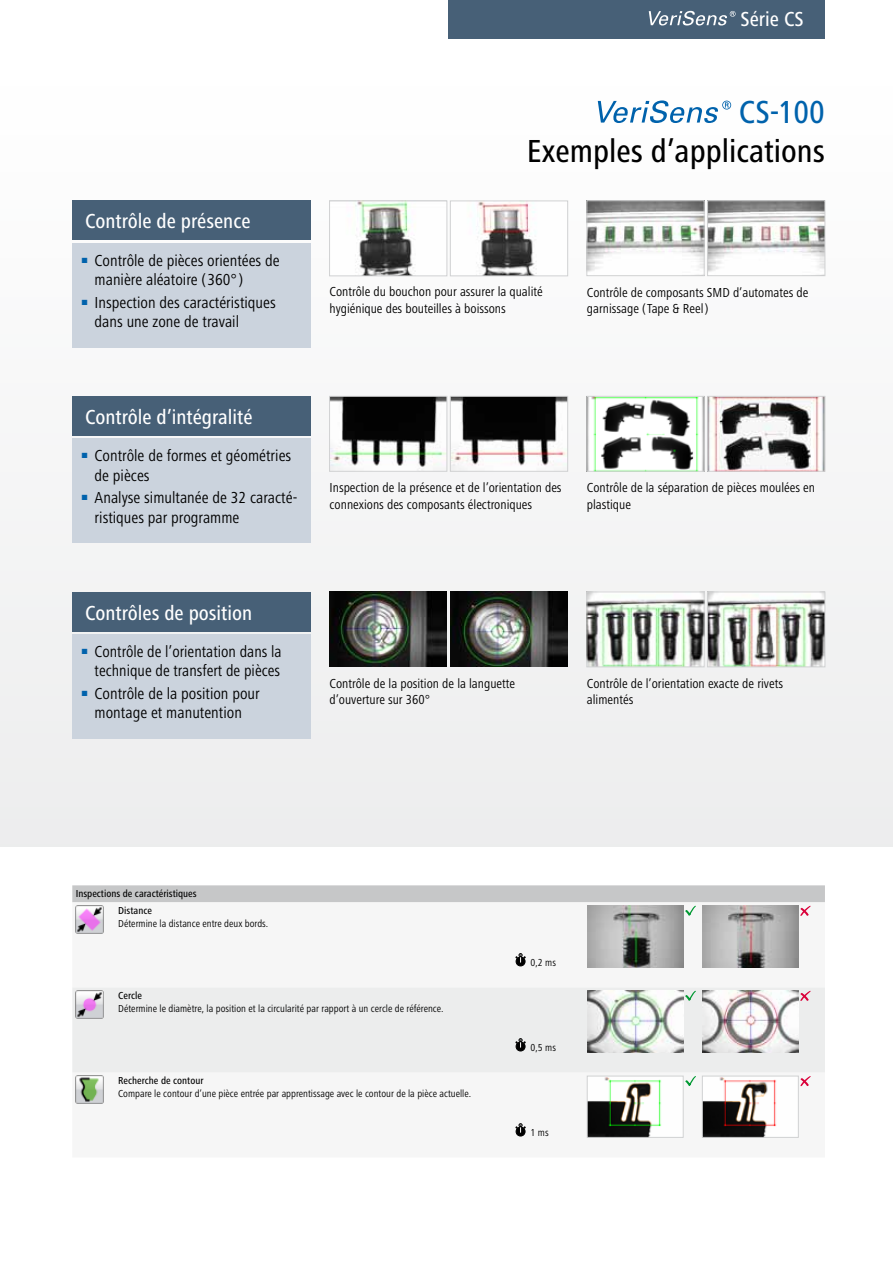
<style>
.page{position:relative;width:893px;height:1263px;background:#fff}
.page>*{position:absolute;margin:0;border:0;box-sizing:border-box;transform-origin:0 0}
.t1{font:500 condensed 33px "Frutiger Next LT";color:#000}
.t2{font:500 condensed 33px "Frutiger Next LT";color:#0062ac}
.t3{font:500 condensed 21px "Frutiger Next LT";color:#fff}
.t4{font:condensed 16.5px/19.5px "Frutiger Next LT";color:#000}
.t5{font:condensed 13.5px/16.5px "Frutiger Next LT";color:#000}
.t6{font:condensed 10.5px "Frutiger Next LT";color:#000}
.t7{font:500 condensed 10.5px/17px "Frutiger Next LT";color:#000;text-align:center}
</style>
<div class="page">
<div style="left:0;top:64px;width:893px;height:782px;background:#f5f5f6"></div>
<img style="left:589px;top:203px;width:113px;height:68px">
<div style="left:587px;top:201px;width:117px;height:75px;border:1px solid #d0d1d2"></div>
<img style="left:709px;top:203px;width:114px;height:68px">
<div style="left:707px;top:201px;width:118px;height:75px;border:1px solid #d0d1d2"></div>
<img style="left:331px;top:398px;width:114px;height:69px">
<div style="left:329px;top:396px;width:118px;height:75px;border:1px solid #d0d1d2"></div>
<img style="left:452px;top:398px;width:114px;height:68px">
<div style="left:450px;top:396px;width:118px;height:75px;border:1px solid #d0d1d2"></div>
<img style="left:357px;top:203px;width:56px;height:71px">
<div style="left:329px;top:201px;width:118px;height:75px;border:1px solid #d0d1d2"></div>
<img style="left:478px;top:203px;width:56px;height:71px">
<div style="left:450px;top:201px;width:118px;height:75px;border:1px solid #d0d1d2"></div>
<img style="left:591px;top:398px;width:108px;height:71px">
<div style="left:587px;top:396px;width:117px;height:75px;border:1px solid #d0d1d2"></div>
<img style="left:709px;top:398px;width:114px;height:71px">
<div style="left:707px;top:396px;width:118px;height:75px;border:1px solid #d0d1d2"></div>
<img style="left:589px;top:594px;width:113px;height:71px">
<div style="left:587px;top:592px;width:117px;height:75px;border:1px solid #d0d1d2"></div>
<img style="left:709px;top:594px;width:114px;height:71px">
<div style="left:707px;top:592px;width:118px;height:75px;border:1px solid #d0d1d2"></div>
<img style="left:330px;top:592px;width:117px;height:75px">
<img style="left:450px;top:592px;width:118px;height:75px">
<div style="left:73px;top:916px;width:752px;height:222px;background:#f6f6f6"></div>
<div style="left:72px;top:987px;width:753px;height:85px;background:#eceded"></div>
<img style="left:76px;top:916px;width:27px;height:17px">
<div style="left:516px;top:957px;width:9px;height:9px;background:#000;border-radius:50%"></div>
<div style="left:516px;top:957px;width:9px;height:9px;border:1px solid #000;border-radius:50%"></div>
<svg style="left:516px;top:953px;width:9px;height:9px"></svg>
<img style="left:587px;top:916px;width:96px;height:51px">
<img style="left:702px;top:916px;width:96px;height:51px">
<svg style="left:72px;top:885px;width:753px;height:31px"></svg>
<img style="left:76px;top:991px;width:27px;height:27px">
<div style="left:516px;top:1042px;width:9px;height:9px;background:#000;border-radius:50%"></div>
<div style="left:516px;top:1042px;width:9px;height:9px;border:1px solid #000;border-radius:50%"></div>
<svg style="left:516px;top:1038px;width:9px;height:9px"></svg>
<img style="left:587px;top:991px;width:96px;height:61px">
<img style="left:702px;top:991px;width:96px;height:61px">
<svg style="left:800px;top:991px;width:11px;height:10px"></svg>
<svg style="left:685px;top:991px;width:11px;height:10px"></svg>
<img style="left:76px;top:1076px;width:27px;height:27px">
<div style="left:516px;top:1127px;width:9px;height:9px;background:#000;border-radius:50%"></div>
<div style="left:516px;top:1127px;width:9px;height:9px;border:1px solid #000;border-radius:50%"></div>
<svg style="left:516px;top:1123px;width:9px;height:9px"></svg>
<img style="left:589px;top:1078px;width:92px;height:57px">
<div style="left:587px;top:1076px;width:96px;height:61px;border:1px solid #d0d1d2"></div>
<img style="left:704px;top:1078px;width:92px;height:57px">
<div style="left:702px;top:1076px;width:96px;height:61px;border:1px solid #d0d1d2"></div>
<svg style="left:800px;top:1076px;width:11px;height:10px"></svg>
<svg style="left:685px;top:1076px;width:11px;height:10px"></svg>
<div style="left:449px;top:0;width:376px;height:38px;background:#476077"></div>
<svg style="left:649px;top:11px;width:87px;height:15px"></svg>
<svg style="left:598px;top:100px;width:133px;height:23px"></svg>
<div style="left:72px;top:201px;width:238px;height:39px;background:#476077"></div>
<div style="left:72px;top:243px;width:238px;height:104px;background:#cbd3dd"></div>
<div style="left:72px;top:396px;width:238px;height:39px;background:#476077"></div>
<div style="left:72px;top:439px;width:238px;height:104px;background:#cbd3dd"></div>
<div style="left:72px;top:592px;width:238px;height:39px;background:#476077"></div>
<div style="left:72px;top:634px;width:238px;height:105px;background:#cbd3dd"></div>
<h2 class="t3" style="left:740px;top:7px;width:65px">Série CS</h2>
<h2 class="t3" style="left:85px;top:210px;width:167px">Contrôle de présence</h2>
<p class="t4" style="left:95px;top:250px;width:187px;text-indent:-13px"><sup>■</sup> Contrôle de pièces orientées de manière aléatoire ( 360° )</p>
<p class="t4" style="left:95px;top:292px;width:183px;text-indent:-13px"><sup>■</sup> Inspection des caractéristiques dans une zone de travail</p>
<h2 class="t3" style="left:85px;top:405px;width:169px">Contrôle d’intégralité</h2>
<p class="t4" style="left:95px;top:446px;width:198px;text-indent:-13px"><sup>■</sup> Contrôle de formes et géométries de pièces</p>
<p class="t4" style="left:95px;top:488px;width:204px;text-indent:-13px"><sup>■</sup> Analyse simultanée de 32 caracté&shy;ristiques par programme</p>
<h2 class="t3" style="left:85px;top:601px;width:169px">Contrôles de position</h2>
<p class="t4" style="left:82px;top:642px;width:201px;text-align:right"><sup>■</sup> Contrôle de l’orientation dans la technique de transfert de pièces</p>
<p class="t4" style="left:82px;top:684px;width:179px;text-align:center"><sup>■</sup> Contrôle de la position pour montage et manutention</p>
<h1 class="t2" style="left:739px;top:94px;width:87px">CS-100</h1>
<h1 class="t1" style="left:527px;top:133px;width:300px">Exemples d’applications</h1>
<p class="t5" style="left:330px;top:283px;width:215px">Contrôle du bouchon pour assurer la qualité hygiénique des bouteilles à boissons</p>
<p class="t5" style="left:587px;top:284px;width:223px">Contrôle de composants SMD d’automates de garnissage (Tape &amp; Reel )</p>
<p class="t5" style="left:330px;top:479px;width:234px">Inspection de la présence et de l’orientation des connexions des composants électroniques</p>
<p class="t5" style="left:587px;top:479px;width:230px">Contrôle de la séparation de pièces moulées en plastique</p>
<p class="t5" style="left:330px;top:675px;width:187px">Contrôle de la position de la languette d’ouverture sur 360°</p>
<p class="t5" style="left:587px;top:675px;width:198px">Contrôle de l’orientation exacte de rivets alimentés</p>
<p class="t7" style="left:76px;top:885px;width:123px">Inspections de caractéristiques<br>Distance</p>
<p class="t6" style="left:118px;top:917px;width:152px">Détermine la distance entre deux bords.</p>
<p class="t6" style="left:531px;top:957px;width:27px">0,2 ms</p>
<p class="t7" style="left:118px;top:987px;width:25px">Cercle</p>
<p class="t6" style="left:118px;top:1002px;width:327px">Détermine le diamètre, la position et la circularité par rapport à un cercle de référence.</p>
<p class="t7" style="left:118px;top:1072px;width:87px">Recherche de contour</p>
<p class="t6" style="left:118px;top:1087px;width:355px">Compare le contour d’une pièce entrée par apprentissage avec le contour de la pièce actuelle.</p>
<p class="t6" style="left:531px;top:1042px;width:27px">0,5 ms</p>
<p class="t6" style="left:531px;top:1127px;width:20px">1 ms</p>
</div>
